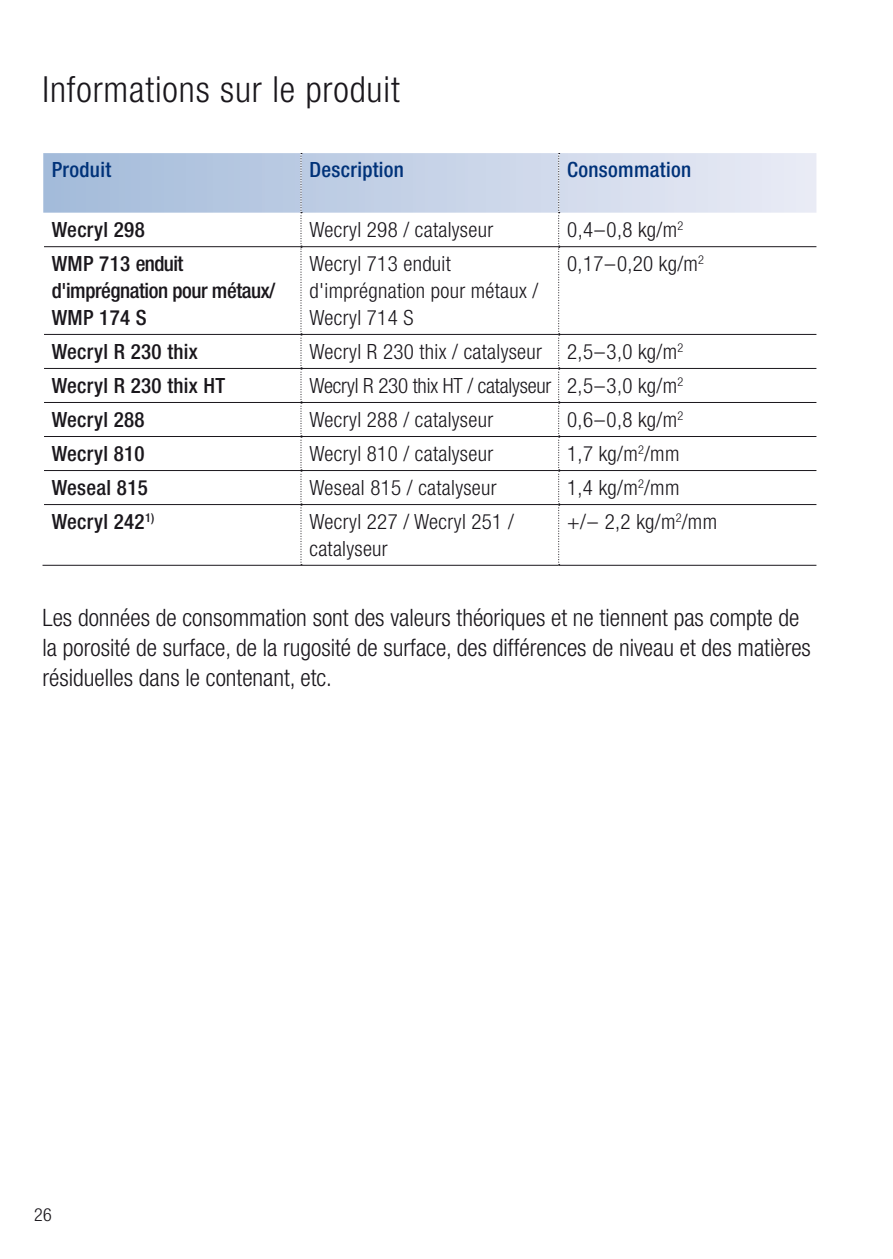
<style>
.page{position:relative;width:893px;height:1259px;background:#fff}
.page>*{position:absolute;margin:0;border:0;box-sizing:border-box;transform-origin:0 0}
.t1{font:300 condensed 36px "Helvetica Neue LT Std";letter-spacing:.025em;color:#1a171c}
.t2{font:300 condensed 24px/30px "Helvetica Neue LT Std";color:#1a171c}
.t3{font:300 condensed 21px/27px "Helvetica Neue LT Std";letter-spacing:.015em;color:#1a171c}
.t4{font:500 condensed 21px "Helvetica Neue LT Std";letter-spacing:.015em;color:#1a171c}
.t5{font:500 condensed 21px/27px "Helvetica Neue LT Std";letter-spacing:-.02em;color:#1a171c}
.t6{font:300 condensed 21px "Helvetica Neue LT Std";letter-spacing:-.01em;color:#1a171c}
.t7{font:500 condensed 21px "Helvetica Neue LT Std";letter-spacing:.015em;color:#003279}
.t8{font:300 condensed 18px "Helvetica Neue LT Std";color:#1a171c}
</style>
<div class="page">
<svg style="left:43px;top:153px;width:773px;height:60px"></svg>
<svg style="left:300px;top:153px;width:2px;height:412px"></svg>
<svg style="left:558px;top:153px;width:2px;height:412px"></svg>
<hr style="left:44px;top:246px;width:257px;height:1px;background:#1a171c">
<hr style="left:44px;top:334px;width:257px;height:1px;background:#1a171c">
<hr style="left:44px;top:368px;width:257px;height:1px;background:#1a171c">
<hr style="left:44px;top:402px;width:257px;height:1px;background:#1a171c">
<hr style="left:301px;top:402px;width:258px;height:1px;background:#1a171c">
<hr style="left:559px;top:402px;width:257px;height:1px;background:#1a171c">
<hr style="left:44px;top:436px;width:257px;height:1px;background:#1a171c">
<hr style="left:301px;top:436px;width:258px;height:1px;background:#1a171c">
<hr style="left:559px;top:436px;width:257px;height:1px;background:#1a171c">
<hr style="left:44px;top:470px;width:257px;height:1px;background:#1a171c">
<hr style="left:301px;top:470px;width:258px;height:1px;background:#1a171c">
<hr style="left:559px;top:470px;width:257px;height:1px;background:#1a171c">
<hr style="left:44px;top:504px;width:257px;height:1px;background:#1a171c">
<hr style="left:301px;top:504px;width:258px;height:1px;background:#1a171c">
<hr style="left:559px;top:504px;width:257px;height:1px;background:#1a171c">
<hr style="left:43px;top:565px;width:258px;height:1px;background:#1a171c">
<hr style="left:301px;top:565px;width:258px;height:1px;background:#1a171c">
<hr style="left:559px;top:565px;width:257px;height:1px;background:#1a171c">
<hr style="left:301px;top:246px;width:258px;height:1px;background:#1a171c">
<hr style="left:559px;top:246px;width:257px;height:1px;background:#1a171c">
<hr style="left:301px;top:334px;width:258px;height:1px;background:#1a171c">
<hr style="left:559px;top:334px;width:257px;height:1px;background:#1a171c">
<hr style="left:301px;top:368px;width:258px;height:1px;background:#1a171c">
<hr style="left:559px;top:368px;width:257px;height:1px;background:#1a171c">
<h1 class="t1" style="left:43px;top:69px;width:359px">Informations sur le produit</h1>
<p class="t7" style="left:52px;top:157px;width:61px">Produit</p>
<p class="t7" style="left:309px;top:157px;width:96px">Description</p>
<p class="t7" style="left:567px;top:157px;width:125px">Consommation</p>
<p class="t4" style="left:52px;top:217px;width:94px">Wecryl 298</p>
<p class="t3" style="left:310px;top:216px;width:185px">Wecryl 298 / catalyseur</p>
<p class="t3" style="left:567px;top:216px;width:118px">0,4–0,8 kg/m<sup>2</sup></p>
<p class="t5" style="left:52px;top:250px;width:225px">WMP 713 enduit d'imprégnation pour métaux/<br>WMP 174 S</p>
<p class="t3" style="left:309px;top:250px;width:230px">Wecryl 713 enduit d'imprégnation pour métaux /<br>Wecryl 714 S</p>
<p class="t3" style="left:567px;top:250px;width:138px">0,17–0,20 kg/m<sup>2</sup></p>
<p class="t4" style="left:52px;top:339px;width:148px">Wecryl R 230 thix</p>
<p class="t3" style="left:309px;top:338px;width:375px">Wecryl R 230 thix / catalyseur 2,5–3,0 kg/m<sup>2</sup></p>
<p class="t4" style="left:52px;top:373px;width:175px">Wecryl R 230 thix HT</p>
<p class="t6" style="left:309px;top:373px;width:375px">Wecryl R 230 thix HT / catalyseur 2,5–3,0 kg/m<sup>2</sup></p>
<p class="t4" style="left:52px;top:407px;width:94px">Wecryl 288</p>
<p class="t3" style="left:309px;top:406px;width:185px">Wecryl 288 / catalyseur</p>
<p class="t3" style="left:567px;top:406px;width:118px">0,6–0,8 kg/m<sup>2</sup></p>
<p class="t4" style="left:52px;top:441px;width:94px">Wecryl 810</p>
<p class="t3" style="left:309px;top:440px;width:185px">Wecryl 810 / catalyseur</p>
<p class="t3" style="left:567px;top:440px;width:114px">1,7 kg/m<sup>2</sup>/mm</p>
<p class="t4" style="left:52px;top:475px;width:98px">Weseal 815</p>
<p class="t3" style="left:309px;top:474px;width:189px">Weseal 815 / catalyseur</p>
<p class="t3" style="left:567px;top:474px;width:114px">1,4 kg/m<sup>2</sup>/mm</p>
<p class="t4" style="left:52px;top:509px;width:104px">Wecryl 242<sup>1)</sup></p>
<p class="t3" style="left:309px;top:508px;width:206px">Wecryl 227 / Wecryl 251 / catalyseur</p>
<p class="t3" style="left:567px;top:508px;width:151px">+/– 2,2 kg/m<sup>2</sup>/mm</p>
<p class="t2" style="left:43px;top:602px;width:770px">Les données de consommation sont des valeurs théoriques et ne tiennent pas compte de la porosité de surface, de la rugosité de surface, des différences de niveau et des matières résiduelles dans le contenant, etc.</p>
<p class="t8" style="left:34px;top:1204px;width:19px">26</p>
</div>
